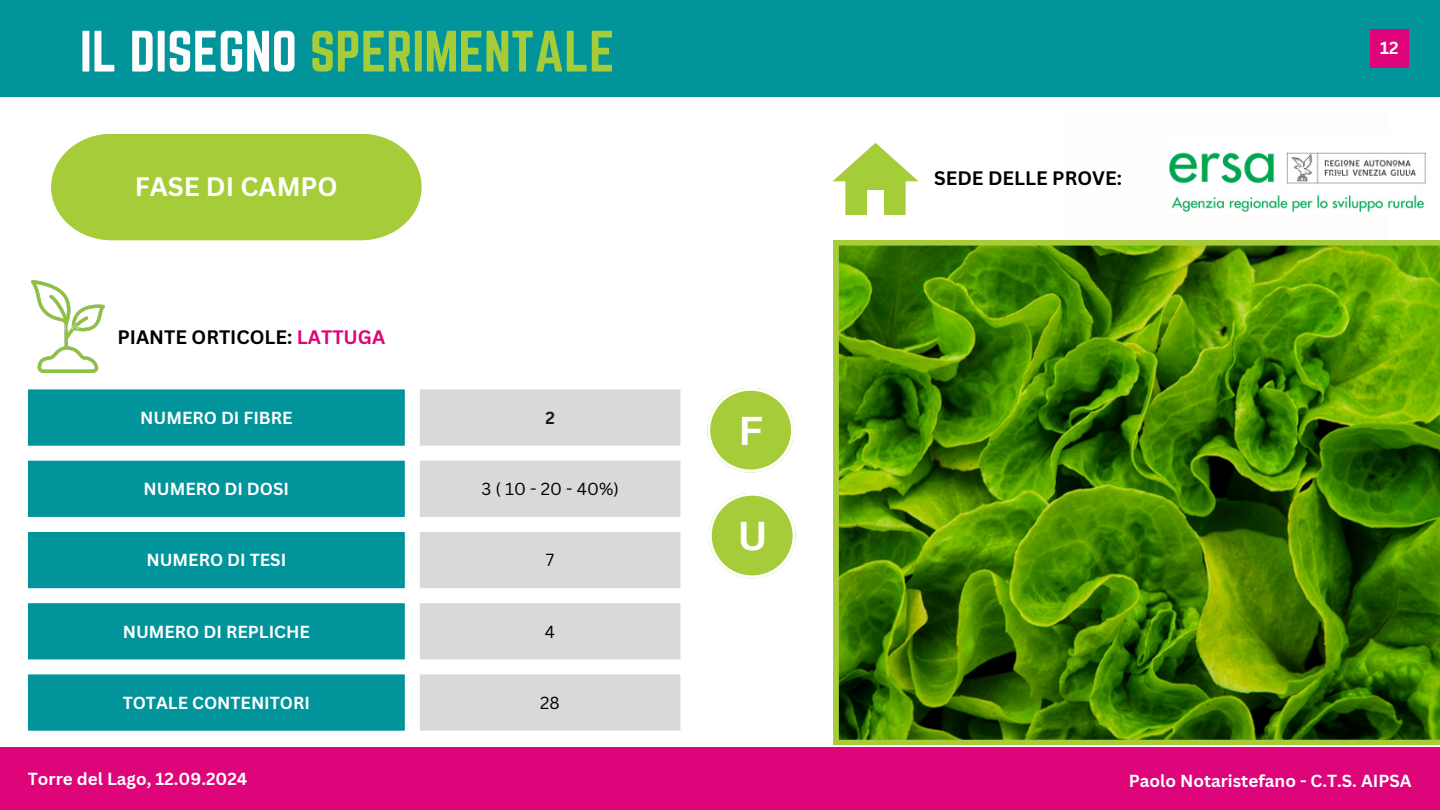
<style>
.page{position:relative;width:1440px;height:810px;background:#fff}
.page>*{position:absolute;margin:0;border:0;box-sizing:border-box;transform-origin:0 0}
.t1{font:51px "Norwester";color:#a6cd39}
.t2{font:700 40.8px "Aileron";color:#fff}
.t3{font:700 26px "Canva Sans";color:#fff}
.t4{font:700 19px "Canva Sans";color:#000}
.t5{font:700 17px "Canva Sans";color:#fff}
.t6{font:17px "Canva Sans";color:#000}
.t7{font:700 17px "Canva Sans";color:#fefeff}
.t8{font:700 17px "Canva Sans";color:#191919}
.s1{color:#fefdfb}
.s2{color:#dd0579}
</style>
<div class="page">
<div style="left:0;top:0;width:1440px;height:96px;background:#01949a"></div>
<div style="left:0;top:747px;width:1440px;height:63px;background:#dd0579"></div>
<svg style="left:51px;top:134px;width:371px;height:106px;background:#acd046"></svg>
<svg style="left:28px;top:389px;width:377px;height:342px;fill:#01949a"></svg>
<svg style="left:420px;top:389px;width:260px;height:342px;fill:#d9d9d9"></svg>
<svg style="left:707px;top:388px;width:87px;height:84px"></svg>
<svg style="left:709px;top:493px;width:87px;height:85px"></svg>
<div style="left:1064px;top:113px;width:324px;height:179px;background:#fefdfb"></div>
<img style="left:1169px;top:152px;width:257px;height:60px">
<svg style="left:834px;top:240px;width:606px;height:505px;background:#457c02"></svg>
<img style="left:834px;top:143px;width:84px;height:72px">
<img style="left:32px;top:281px;width:72px;height:92px">
<div style="left:1370px;top:29px;width:39px;height:38px;background:#dd0579"></div>
<p class="t1" style="left:80px;top:21px;width:536px"><span class="s1">IL DISEGNO</span> SPERIMENTALE</p>
<p class="t5" style="left:1380px;top:36px;width:20px">12</p>
<p class="t3" style="left:135px;top:168px;width:204px">FASE DI CAMPO</p>
<p class="t4" style="left:117px;top:324px;width:269px">PIANTE ORTICOLE: <span class="s2">LATTUGA</span></p>
<h2 class="t5" style="left:140px;top:406px;width:154px">NUMERO DI FIBRE</h2>
<p class="t8" style="left:545px;top:406px;width:11px">2</p>
<h3 class="t7" style="left:144px;top:477px;width:147px">NUMERO DI DOSI</h3>
<p class="t6" style="left:481px;top:477px;width:139px">3(10-20-40%)</p>
<p class="t5" style="left:146px;top:548px;width:141px">NUMERO DI TESI</p>
<p class="t6" style="left:546px;top:548px;width:10px">7</p>
<p class="t5" style="left:123px;top:620px;width:189px">NUMERO DI REPLICHE</p>
<p class="t6" style="left:545px;top:620px;width:12px">4</p>
<p class="t5" style="left:123px;top:691px;width:189px">TOTALE CONTENITORI</p>
<p class="t6" style="left:540px;top:691px;width:21px">28</p>
<p class="t5" style="left:28px;top:767px;width:221px">Torre del Lago, 12.09.2024</p>
<p class="t2" style="left:739px;top:405px;width:26px">F</p>
<p class="t2" style="left:738px;top:511px;width:30px">U</p>
<p class="t4" style="left:934px;top:165px;width:189px">SEDE DELLE PROVE:</p>
<p class="t5" style="left:1129px;top:768px;width:284px">Paolo Notaristefano - C.T.S. AIPSA</p>
</div>
